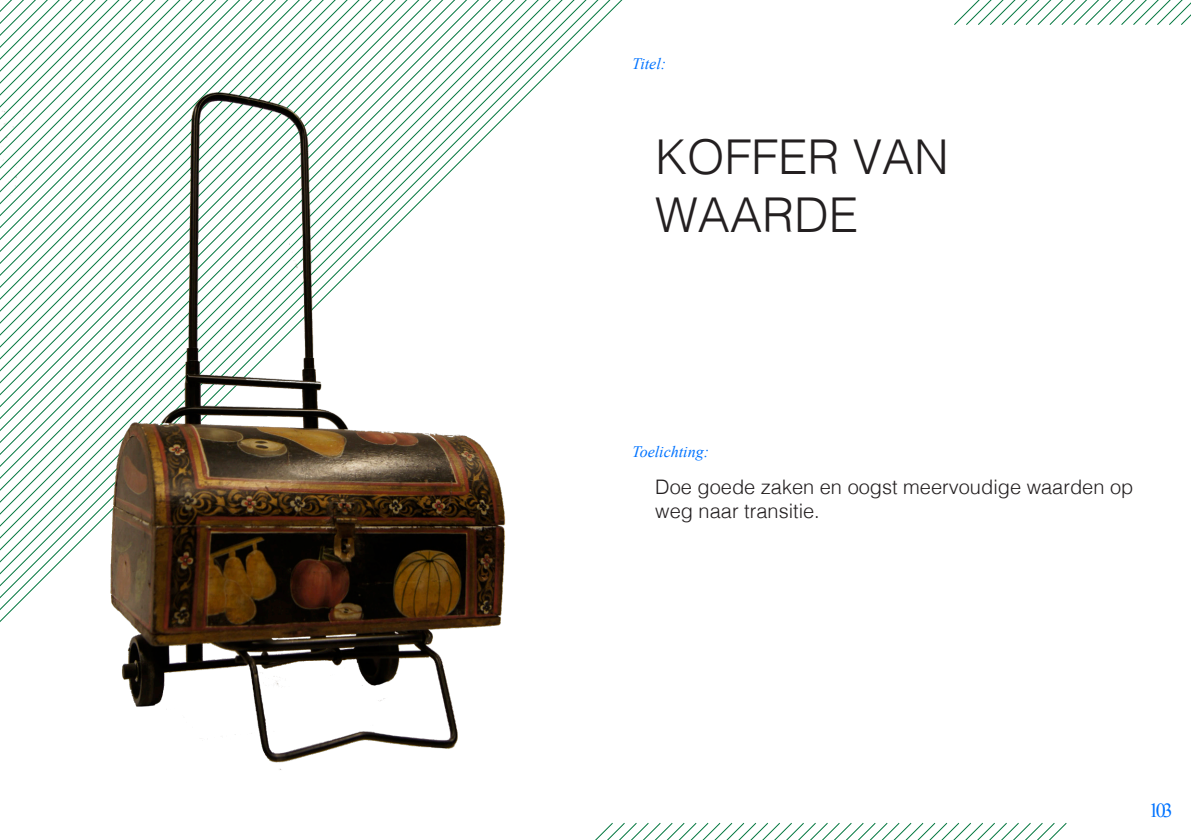
<style>
.page{position:relative;width:1191px;height:840px;background:#fff}
.page>*{position:absolute;margin:0;border:0;box-sizing:border-box;transform-origin:0 0}
.t1{font:300 48px "Helvetica";color:#231f20}
.t2{font:300 20px/24px "Helvetica";color:#231f20}
.t3{font:20px "Times New Roman";color:#0073ff}
.t4{font:italic 16px "Times New Roman";color:#0073ff}
</style>
<div class="page">
<svg style="left:954px;top:0;width:237px;height:25px"></svg>
<svg style="left:609px;top:822px;width:458px;height:17px"></svg>
<img style="left:0;top:0;width:609px;height:839px">
<p class="t4" style="left:632px;top:53px;width:35px">Titel:</p>
<p class="t1" style="left:655px;top:116px;width:295px">KOFFER VAN</p>
<p class="t1" style="left:655px;top:174px;width:204px">WAARDE</p>
<p class="t4" style="left:632px;top:440px;width:78px">Toelichting:</p>
<p class="t2" style="left:655px;top:473px;width:479px">Doe goede zaken en oogst meervoudige waarden op weg naar transitie.</p>
<p class="t3" style="left:1148px;top:796px;width:26px">103</p>
</div>
